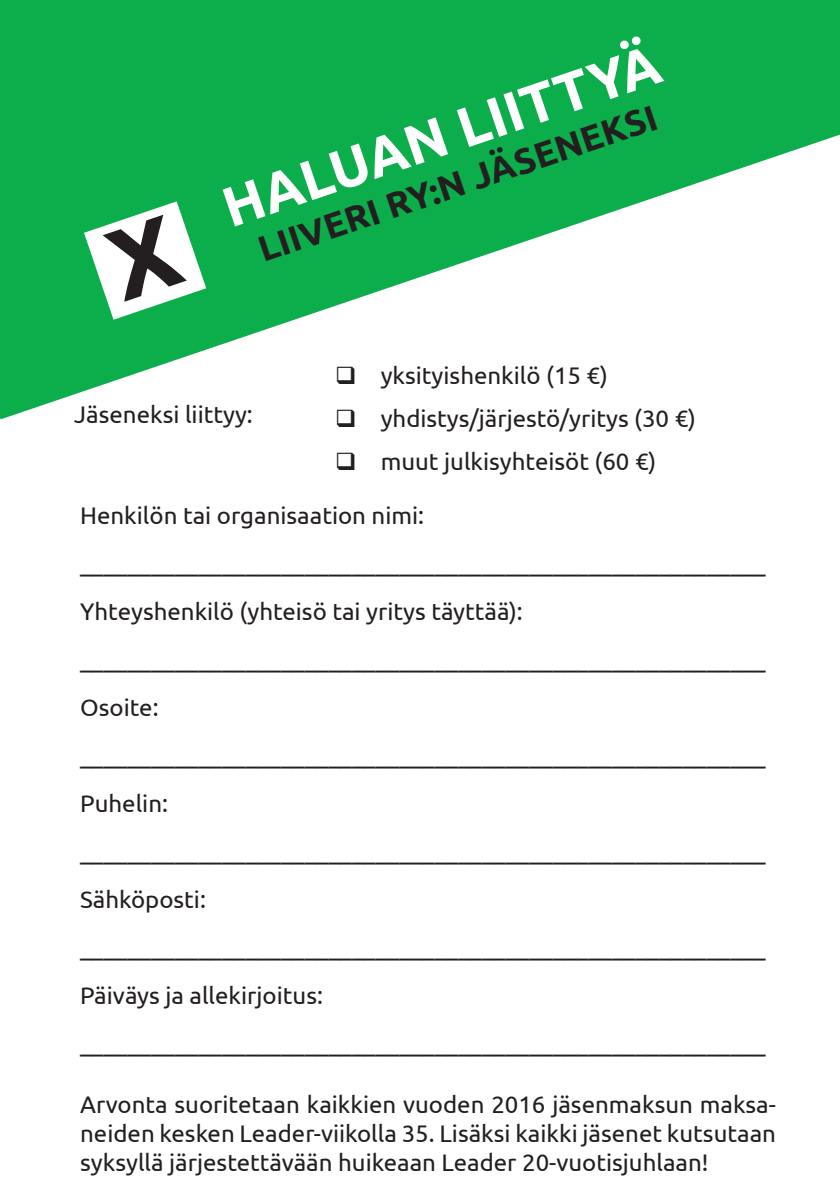
<style>
.page{position:relative;width:840px;height:1191px;background:#fff}
.page>*{position:absolute;margin:0;border:0;box-sizing:border-box;transform-origin:0 0}
.t1{font:700 56px "Ubuntu";color:#fff}
.t2{font:700 36px "Ubuntu";color:#231f20}
.t3{font:24px/28.8px "Ubuntu";color:#231f20;text-align:justify}
</style>
<div class="page">
<svg style="left:0;top:376px;width:128px;height:43px"></svg>
<svg style="left:0;top:0;width:839px;height:376px;fill:#0cae4c"></svg>
<svg style="left:84px;top:201px;width:122px;height:119px"></svg>
<p class="t1" style="left:213px;top:178px;width:459px;rotate:-19deg">HALUAN LIITTYÄ</p>
<p class="t2" style="left:252px;top:230px;width:420px;rotate:-19deg">LIIVERI RY:N JÄSENEKSI</p>
<p class="t3" style="left:335px;top:361px;width:274px">❑ yksityishenkilö (15 €)</p>
<p class="t3" style="left:335px;top:403px;width:362px">❑ yhdistys/järjestö/yritys (30 €)</p>
<p class="t3" style="left:335px;top:446px;width:322px">❑ muut julkisyhteisöt (60 €)</p>
<p class="t3" style="left:80px;top:500px;width:345px">Henkilön tai organisaation nimi:</p>
<p class="t3" style="left:74px;top:399px;width:180px">Jäseneksi liittyy:</p>
<p class="t3" style="left:80px;top:548px;width:686px">__________________________________________________________</p>
<p class="t3" style="left:80px;top:596px;width:444px">Yhteyshenkilö (yhteisö tai yritys täyttää):</p>
<p class="t3" style="left:80px;top:644px;width:686px">__________________________________________________________</p>
<p class="t3" style="left:80px;top:692px;width:80px">Osoite:</p>
<p class="t3" style="left:80px;top:740px;width:686px">__________________________________________________________</p>
<p class="t3" style="left:80px;top:788px;width:89px">Puhelin:</p>
<p class="t3" style="left:80px;top:836px;width:686px">__________________________________________________________</p>
<p class="t3" style="left:80px;top:884px;width:127px">Sähköposti:</p>
<p class="t3" style="left:80px;top:932px;width:686px">__________________________________________________________</p>
<p class="t3" style="left:80px;top:980px;width:244px">Päiväys ja allekirjoitus:</p>
<p class="t3" style="left:80px;top:1028px;width:686px">__________________________________________________________</p>
<p class="t3" style="left:80px;top:1089px;width:697px">Arvonta suoritetaan kaikkien vuoden 2016 jäsenmaksun maksa&shy;neiden kesken Leader-viikolla 35. Lisäksi kaikki jäsenet kutsutaan syksyllä järjestettävään huikeaan Leader 20-vuotisjuhlaan!</p>
</div>
